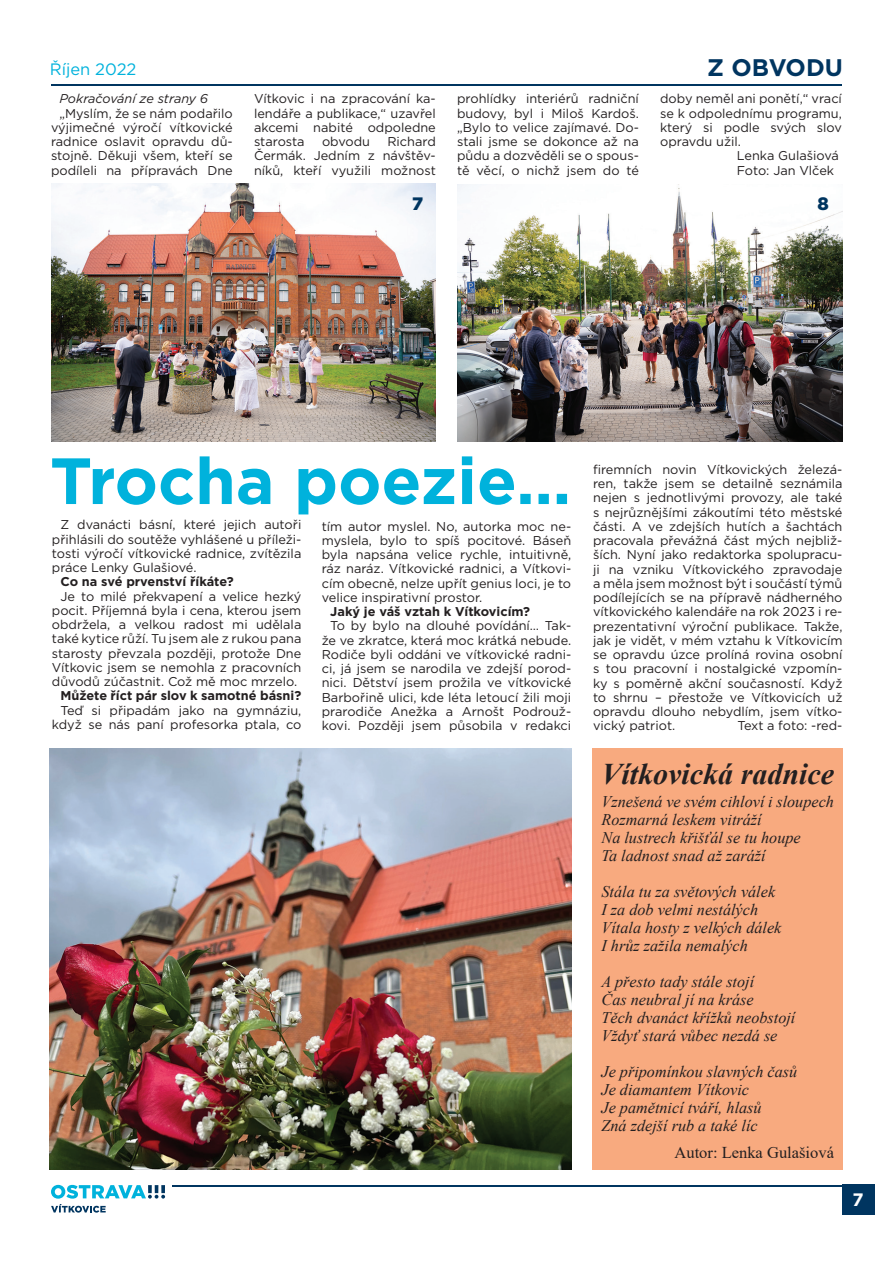
<style>
.page{position:relative;width:893px;height:1263px;background:#fff}
.page>*{position:absolute;margin:0;border:0;box-sizing:border-box;transform-origin:0 0}
.Styl_odstavce2{font:700 65.25px "Gotham";color:#00b2dc}
.Styl_odstavce2-2{font:italic 700 30px "Times New Roman";color:#231f20}
.t1{font:700 24px "Gotham";color:#003560}
.t2{font:900 18px "Gotham";color:#003560}
.text{font:700 18px "Gotham";color:#fff}
.Styl_odstavce2-3{font:16.5px "Times New Roman";color:#231f20}
.t3{font:16.5px "Gotham";color:#00b2dc}
.Styl_odstavce2-4{font:italic 16.2px "Times New Roman";color:#231f20}
.Styl_odstavce2-5{font:12.75px/14.2px "Gotham";color:#231f20;text-align:justify}
.Styl_odstavce2-6{font:700 12.75px "Gotham";color:#231f20}
.Styl_odstavce2-7{font:italic 12.75px "Gotham";letter-spacing:-.005em;color:#231f20}
</style>
<div class="page">
<div style="left:592px;top:748px;width:250px;height:421px;background:#f8aa7f"></div>
<hr style="left:51px;top:84px;width:791px;height:1px;background:#003560">
<div style="left:842px;top:1185px;width:32px;height:30px;background:#003560"></div>
<hr style="left:173px;top:1185px;width:673px;height:1px;background:#003560">
<svg style="left:51px;top:1185px;width:114px;height:27px"></svg>
<img style="left:50px;top:748px;width:521px;height:421px">
<img style="left:51px;top:183px;width:385px;height:258px">
<img style="left:457px;top:184px;width:385px;height:257px">
<p class="t3" style="left:50px;top:59px;width:88px">Říjen 2022</p>
<p class="t1" style="left:707px;top:52px;width:137px">Z OBVODU</p>
<p class="Styl_odstavce2-7" style="left:60px;top:91px;width:150px">Pokračování ze strany 6</p>
<p class="Styl_odstavce2-5" style="left:51px;top:106px;width:183px;text-indent:9px">„Myslím, že se nám podařilo výjimečné výročí vítkovické radnice oslavit opravdu dů&shy;stojně. Děkuji všem, kteří se podíleli na přípravách Dne</p>
<p class="Styl_odstavce2-5" style="left:254px;top:91px;width:183px">Vítkovic i na zpracování ka&shy;lendáře a publikace,“ uzavřel akcemi nabité odpoledne starosta</p>
<p class="Styl_odstavce2-5" style="left:254px;top:134px;width:183px;text-indent:133px">Richard Čermák. Jedním z návštěv&shy;níků, kteří využili možnost</p>
<p class="Styl_odstavce2-5" style="left:322px;top:134px;width:50px">obvodu</p>
<p class="Styl_odstavce2-5" style="left:457px;top:91px;width:183px">prohlídky interiérů radniční budovy, byl i Miloš Kardoš. „Bylo to velice zajímavé. Do&shy;stali jsme se dokonce až na půdu a dozvěděli se o spous&shy;tě věcí, o nichž jsem do té</p>
<p class="Styl_odstavce2-5" style="left:660px;top:91px;width:183px">doby neměl ani ponětí,“ vrací se k odpolednímu programu, který si podle svých slov opravdu užil.</p>
<p class="Styl_odstavce2-5" style="left:737px;top:148px;width:104px">Lenka Gulašiová</p>
<p class="Styl_odstavce2-5" style="left:737px;top:163px;width:99px">Foto: Jan Vlček</p>
<p class="t2" style="left:412px;top:191px;width:13px">7</p>
<p class="t2" style="left:817px;top:192px;width:13px">8</p>
<p class="Styl_odstavce2" style="left:50px;top:438px;width:523px">Trocha poezie…</p>
<p class="Styl_odstavce2-5" style="left:52px;top:517px;width:251px;text-indent:9px">Z dvanácti básní, které jejich autoři přihlásili do soutěže vyhlášené u příleži&shy;tosti výročí vítkovické radnice, zvítězila práce Lenky Gulašiové.</p>
<p class="Styl_odstavce2-6" style="left:60px;top:573px;width:175px">Co na své prvenství říkáte?</p>
<p class="Styl_odstavce2-5" style="left:52px;top:589px;width:251px;text-indent:9px">Je to milé překvapení a velice hezký pocit. Příjemná byla i cena, kterou jsem obdržela, a velkou radost mi udělala také kytice růží. Tu jsem ale z rukou pana starosty převzala později, protože Dne Vítkovic jsem se nemohla z pracovních důvodů zúčastnit. Což mě moc mrzelo.</p>
<p class="Styl_odstavce2-6" style="left:60px;top:687px;width:242px">Můžete říct pár slov k samotné básni?</p>
<p class="Styl_odstavce2-5" style="left:52px;top:703px;width:251px;text-align:right">Teď si připadám jako na gymnáziu, když se nás paní profesorka ptala, co</p>
<p class="Styl_odstavce2-5" style="left:322px;top:519px;width:251px">tím autor myslel. No, autorka moc ne&shy;myslela, bylo to spíš pocitové. Báseň byla napsána velice rychle, intuitivně, ráz naráz. Vítkovické radnici, a Vítkovi&shy;cím obecně, nelze upřít genius loci, je to velice inspirativní prostor.</p>
<p class="Styl_odstavce2-6" style="left:330px;top:603px;width:201px">Jaký je váš vztah k Vítkovicím?</p>
<p class="Styl_odstavce2-5" style="left:322px;top:618px;width:251px;text-indent:9px">To by bylo na dlouhé povídání… Tak&shy;že ve zkratce, která moc krátká nebude.<br>Rodiče byli oddáni ve vítkovické radni&shy;ci, já jsem se narodila ve zdejší porod&shy;nici. Dětství jsem prožila ve vítkovické Barbořině ulici, kde léta letoucí žili moji prarodiče Anežka a Arnošt Podrouž&shy;kovi. Později jsem působila v redakci</p>
<p class="Styl_odstavce2-5" style="left:593px;top:462px;width:251px">firemních novin Vítkovických železá&shy;ren, takže jsem se detailně seznámila nejen s jednotlivými provozy, ale také s nejrůznějšími zákoutími této městské části. A ve zdejších hutích a šachtách pracovala převážná část mých nejbliž&shy;ších. Nyní jako redaktorka spolupracu&shy;ji na vzniku Vítkovického zpravodaje a měla jsem možnost být i součástí týmů podílejících se na přípravě nádherného vítkovického kalendáře na rok 2023 i re&shy;prezentativní výroční publikace. Takže, jak je vidět, v mém vztahu k Vítkovicím se opravdu úzce prolíná rovina osobní s tou pracovní i nostalgické vzpomín&shy;ky s poměrně akční současností. Když to shrnu – přestože ve Vítkovicích už opravdu dlouho nebydlím, jsem vítko&shy;vický patriot.</p>
<p class="Styl_odstavce2-5" style="left:737px;top:718px;width:107px">Text a foto: -red-</p>
<p class="Styl_odstavce2-2" style="left:601px;top:753px;width:234px">Vítkovická radnice</p>
<p class="Styl_odstavce2-4" style="left:601px;top:791px;width:234px">Vznešená ve svém cihloví i sloupech</p>
<p class="Styl_odstavce2-4" style="left:601px;top:809px;width:162px">Rozmarná leskem vitráží</p>
<p class="Styl_odstavce2-4" style="left:601px;top:827px;width:201px">Na lustrech křišťál se tu houpe</p>
<p class="Styl_odstavce2-4" style="left:601px;top:845px;width:166px">Ta ladnost snad až zaráží</p>
<p class="Styl_odstavce2-4" style="left:601px;top:881px;width:175px">Stála tu za světových válek</p>
<p class="Styl_odstavce2-4" style="left:601px;top:899px;width:158px">I za dob velmi nestálých</p>
<p class="Styl_odstavce2-4" style="left:601px;top:917px;width:181px">Vítala hosty z velkých dálek</p>
<p class="Styl_odstavce2-4" style="left:601px;top:935px;width:148px">I hrůz zažila nemalých</p>
<p class="Styl_odstavce2-4" style="left:601px;top:971px;width:154px">A přesto tady stále stojí</p>
<p class="Styl_odstavce2-4" style="left:601px;top:989px;width:154px">Čas neubral jí na kráse</p>
<p class="Styl_odstavce2-4" style="left:601px;top:1007px;width:195px">Těch dvanáct křížků neobstojí</p>
<p class="Styl_odstavce2-4" style="left:601px;top:1025px;width:177px">Vždyť stará vůbec nezdá se</p>
<p class="Styl_odstavce2-4" style="left:601px;top:1061px;width:197px">Je připomínkou slavných časů</p>
<p class="Styl_odstavce2-4" style="left:601px;top:1079px;width:149px">Je diamantem Vítkovic</p>
<p class="Styl_odstavce2-4" style="left:601px;top:1097px;width:162px">Je pamětnicí tváří, hlasů</p>
<p class="Styl_odstavce2-4" style="left:601px;top:1115px;width:158px">Zná zdejší rub a také líc</p>
<p class="Styl_odstavce2-3" style="left:674px;top:1140px;width:161px">Autor: Lenka Gulašiová</p>
<p class="text" style="left:853px;top:1188px;width:13px">7</p>
</div>
